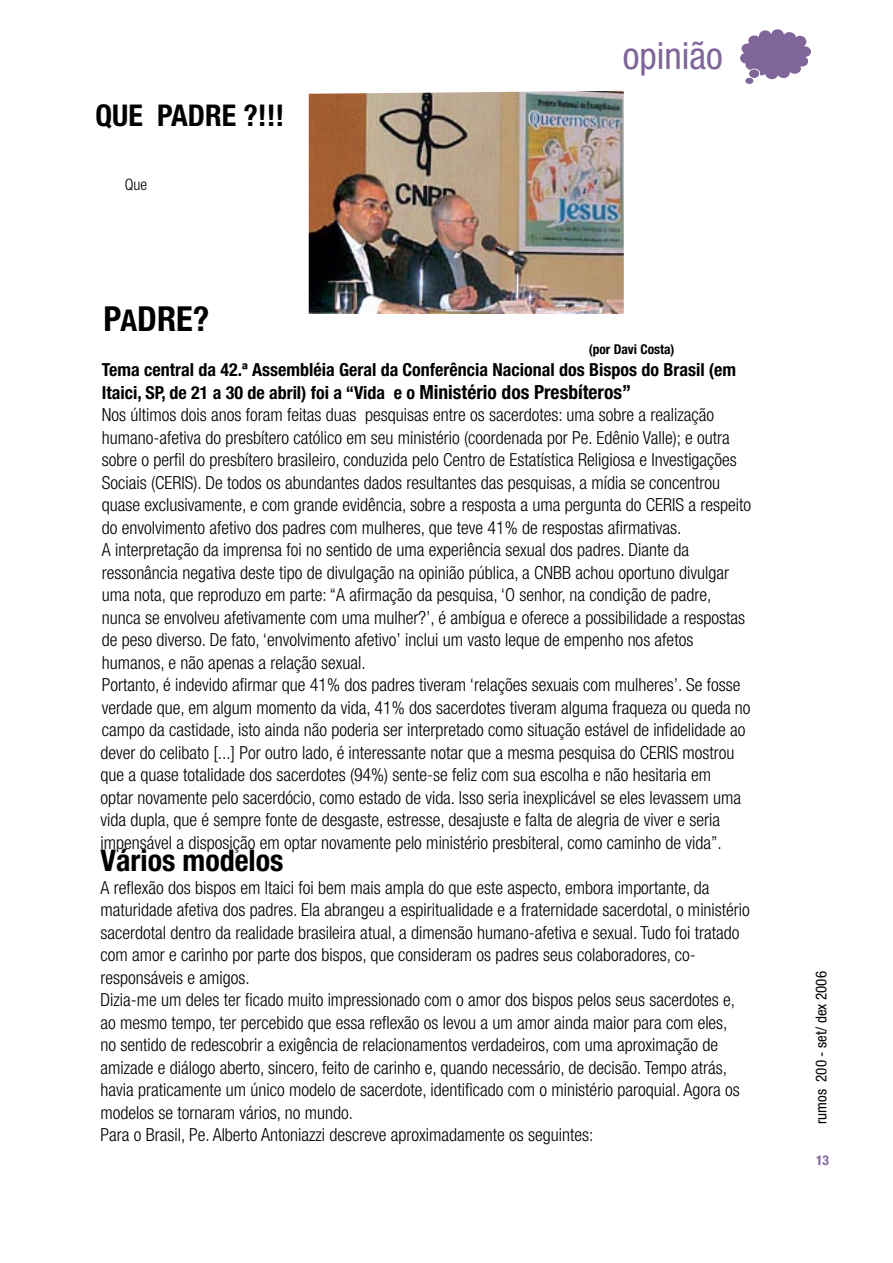
<style>
.page{position:relative;width:893px;height:1263px;background:#fff}
.page>*{position:absolute;margin:0;border:0;box-sizing:border-box;transform-origin:0 0}
.t1{font:condensed 37.5px "Helvetica Neue";color:#7f659a}
.t2{font:700 condensed 34.5px "Helvetica Neue";color:#000}
.t3{font:700 condensed 30px "Helvetica Neue";color:#000}
.t4{font:300 condensed 18px/22.5px "Helvetica Neue";color:#000}
.t5{font:300 condensed 15.75px "Helvetica Neue";color:#000}
.t6{font:condensed 15px "Helvetica Neue";color:#000}
.t7{font:700 condensed 13.5px "Helvetica Neue";color:#000}
.t8{font:700 condensed 13.5px "Helvetica Neue";color:#7f659a}
.s1{font-size:30px}
.s2{font-weight:700}
.s3{font-weight:700;font-size:19.5px}
</style>
<div class="page">
<div style="left:745px;top:78px;width:8px;height:6px;background:#7f659a;border-radius:50%"></div>
<svg style="left:740px;top:29px;width:71px;height:50px"></svg>
<div style="left:749px;top:69px;width:10px;height:9px;background:#7f659a;border-radius:50%"></div>
<img style="left:309px;top:91px;width:315px;height:223px">
<h3 class="t3" style="left:96px;top:97px;width:190px">QUE PADRE ?!!!</h3>
<p class="t5" style="left:125px;top:176px;width:24px">Que</p>
<h2 class="t2" style="left:103px;top:298px;width:107px">P<span class="s1">A</span>DRE?</h2>
<h1 class="t1" style="left:623px;top:34px;width:101px">opinião</h1>
<p class="t7" style="left:589px;top:341px;width:87px">(por Davi Costa)</p>
<p class="t4" style="left:100px;top:359px;width:652px"><span class="s2">Tema central da 42.ª Assembléia Geral da Conferência Nacional dos Bispos do Brasil (em Itaici, SP, de 21 a 30 de abril) foi a “Vida e o</span> <span class="s3">Ministério dos Presbíteros”<br></span>Nos últimos dois anos foram feitas duas pesquisas entre os sacerdotes: uma sobre a realização humano-afetiva do presbítero católico em seu ministério (coordenada por Pe. Edênio Valle); e outra sobre o perfil do presbítero brasileiro, conduzida pelo Centro de Estatística Religiosa e Investigações Sociais (CERIS). De todos os abundantes dados resultantes das pesquisas, a mídia se concentrou quase exclusivamente, e com grande evidência, sobre a resposta a uma pergunta do CERIS a respeito do envolvimento afetivo dos padres com mulheres, que teve 41% de respostas afirmativas.<br>A interpretação da imprensa foi no sentido de uma experiência sexual dos padres. Diante da ressonância negativa deste tipo de divulgação na opinião pública, a CNBB achou oportuno divulgar uma nota, que reproduzo em parte: “A afirmação da pesquisa, ‘O senhor, na condição de padre, nunca se envolveu afetivamente com uma mulher?’, é ambígua e oferece a possibilidade a respostas de peso diverso. De fato, ‘envolvimento afetivo’ inclui um vasto leque de empenho nos afetos humanos, e não apenas a relação sexual.<br>Portanto, é indevido afirmar que 41% dos padres tiveram ‘relações sexuais com mulheres’. Se fosse verdade que, em algum momento da vida, 41% dos sacerdotes tiveram alguma fraqueza ou queda no campo da castidade, isto ainda não poderia ser interpretado como situação estável de infidelidade ao dever do celibato [...] Por outro lado, é interessante notar que a mesma pesquisa do CERIS mostrou que a quase totalidade dos sacerdotes (94%) sente-se feliz com sua escolha e não hesitaria em<br>optar novamente pelo sacerdócio, como estado de vida. Isso seria inexplicável se eles levassem uma vida dupla, que é sempre fonte de desgaste, estresse, desajuste e falta de alegria de viver e seria impensável a disposição em optar novamente pelo ministério presbiteral, como caminho de vida”.</p>
<h3 class="t3" style="left:100px;top:842px;width:185px">Vários modelos</h3>
<p class="t4" style="left:100px;top:876px;width:651px">A reflexão dos bispos em Itaici foi bem mais ampla do que este aspecto, embora importante, da maturidade afetiva dos padres. Ela abrangeu a espiritualidade e a fraternidade sacerdotal, o ministério sacerdotal dentro da realidade brasileira atual, a dimensão humano-afetiva e sexual. Tudo foi tratado com amor e carinho por parte dos bispos, que consideram os padres seus colaboradores, co&shy;responsáveis e amigos.<br>Dizia-me um deles ter ficado muito impressionado com o amor dos bispos pelos seus sacerdotes e, ao mesmo tempo, ter percebido que essa reflexão os levou a um amor ainda maior para com eles,<br>no sentido de redescobrir a exigência de relacionamentos verdadeiros, com uma aproximação de amizade e diálogo aberto, sincero, feito de carinho e, quando necessário, de decisão. Tempo atrás, havia praticamente um único modelo de sacerdote, identificado com o ministério paroquial. Agora os modelos se tornaram vários, no mundo.<br>Para o Brasil, Pe. Alberto Antoniazzi descreve aproximadamente os seguintes:</p>
<p class="t6" style="left:813px;top:1124px;width:154px;rotate:-90deg">rumos 200 - set/ dex 2006</p>
<p class="t8" style="left:816px;top:1151px;width:14px">13</p>
</div>
